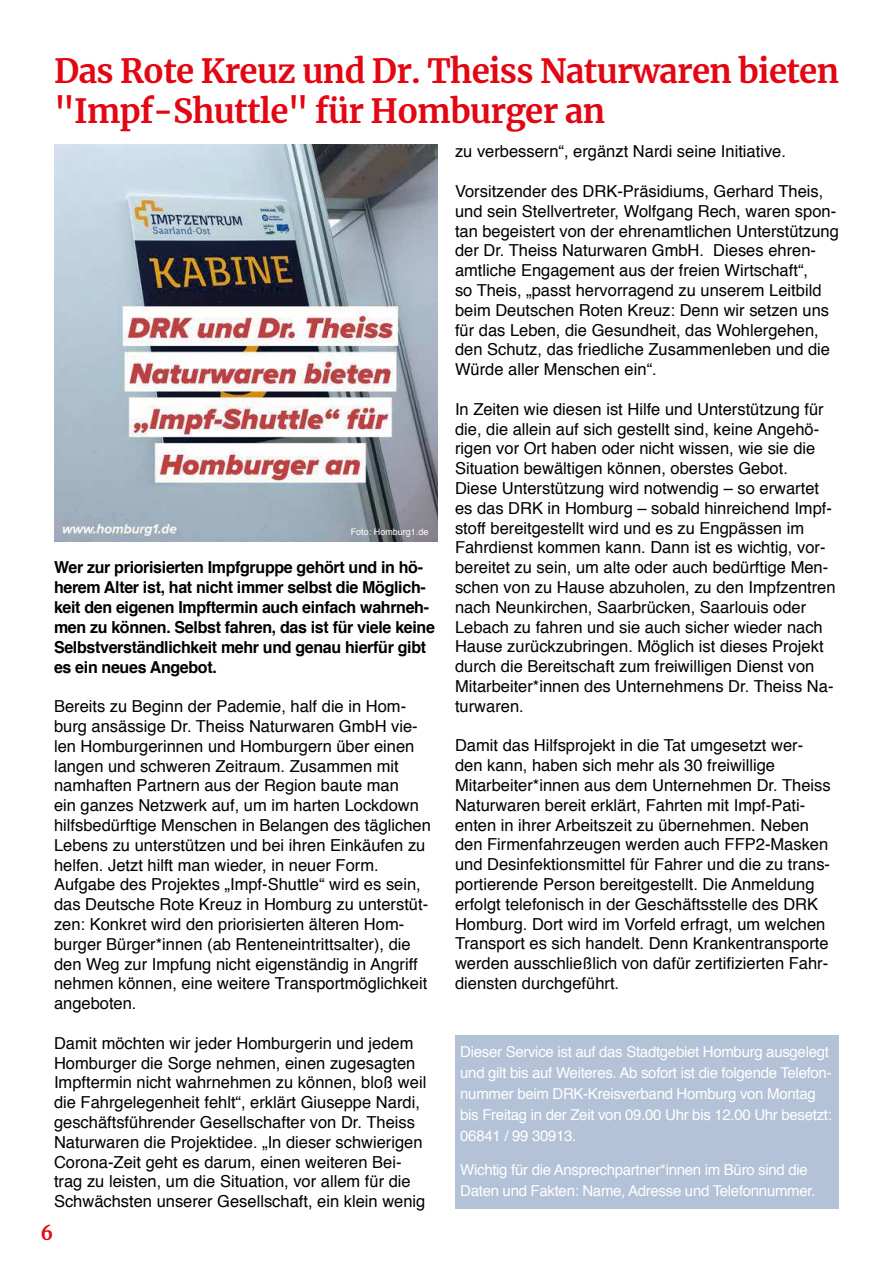
<style>
.page{position:relative;width:893px;height:1263px;background:#fff}
.page>*{position:absolute;margin:0;border:0;box-sizing:border-box;transform-origin:0 0}
.t1{font:700 33px/39.6px "Merriweather";letter-spacing:-.02em;color:#e30613}
.t2{font:700 19.2px "Merriweather";color:#e30613}
.t3{font:16.5px/19.8px "Helvetica";color:#000}
.t4{font:700 16.5px/19.8px "Helvetica";letter-spacing:-.02em;color:#000}
.t5{font:15px/21px "Helvetica";letter-spacing:-.02em;color:#fff}
.t6{font:9px "Helvetica";color:#fff}
</style>
<div class="page">
<div style="left:455px;top:1035px;width:383px;height:174px;background:#b3c2d7"></div>
<img style="left:54px;top:145px;width:384px;height:397px">
<h1 class="t1" style="left:54px;top:50px;width:787px">Das Rote Kreuz und Dr. Theiss Naturwaren bieten "Impf-Shuttle" für Homburger an</h1>
<p class="t6" style="left:351px;top:525px;width:79px">Foto: Homburg1.de</p>
<p class="t4" style="left:54px;top:558px;width:382px">Wer zur priorisierten Impfgruppe gehört und in hö&shy;herem Alter ist, hat nicht immer selbst die Möglich&shy;keit den eigenen Impftermin auch einfach wahrneh&shy;men zu können. Selbst fahren, das ist für viele keine Selbstverständlichkeit mehr und genau hierfür gibt es ein neues Angebot.</p>
<p class="t3" style="left:54px;top:697px;width:378px">Bereits zu Beginn der Pademie, half die in Hom&shy;burg ansässige Dr. Theiss Naturwaren GmbH vie&shy;len Homburgerinnen und Homburgern über einen langen und schweren Zeitraum. Zusammen mit namhaften Partnern aus der Region baute man<br>ein ganzes Netzwerk auf, um im harten Lockdown hilfsbedürftige Menschen in Belangen des täglichen Lebens zu unterstützen und bei ihren Einkäufen zu helfen. Jetzt hilft man wieder, in neuer Form.<br>Aufgabe des Projektes „Impf-Shuttle“ wird es sein, das Deutsche Rote Kreuz in Homburg zu unterstüt&shy;zen: Konkret wird den priorisierten älteren Hom&shy;burger Bürger*innen (ab Renteneintrittsalter), die den Weg zur Impfung nicht eigenständig in Angriff nehmen können, eine weitere Transportmöglichkeit angeboten.</p>
<p class="t3" style="left:54px;top:1033px;width:374px">Damit möchten wir jeder Homburgerin und jedem Homburger die Sorge nehmen, einen zugesagten Impftermin nicht wahrnehmen zu können, bloß weil die Fahrgelegenheit fehlt“, erklärt Giuseppe Nardi, geschäftsführender Gesellschafter von Dr. Theiss Naturwaren die Projektidee. „In dieser schwierigen Corona-Zeit geht es darum, einen weiteren Bei&shy;trag zu leisten, um die Situation, vor allem für die Schwächsten unserer Gesellschaft, ein klein wenig</p>
<p class="t2" style="left:40px;top:1220px;width:14px">6</p>
<p class="t3" style="left:455px;top:142px;width:333px">zu verbessern“, ergänzt Nardi seine Initiative.</p>
<p class="t3" style="left:455px;top:182px;width:385px">Vorsitzender des DRK-Präsidiums, Gerhard Theis, und sein Stellvertreter, Wolfgang Rech, waren spon&shy;tan begeistert von der ehrenamtlichen Unterstützung der Dr. Theiss Naturwaren GmbH. Dieses ehren&shy;amtliche Engagement aus der freien Wirtschaft“,<br>so Theis, „passt hervorragend zu unserem Leitbild beim Deutschen Roten Kreuz: Denn wir setzen uns für das Leben, die Gesundheit, das Wohlergehen, den Schutz, das friedliche Zusammenleben und die Würde aller Menschen ein“.</p>
<p class="t3" style="left:455px;top:400px;width:382px">In Zeiten wie diesen ist Hilfe und Unterstützung für die, die allein auf sich gestellt sind, keine Angehö&shy;rigen vor Ort haben oder nicht wissen, wie sie die Situation bewältigen können, oberstes Gebot.<br>Diese Unterstützung wird notwendig – so erwartet es das DRK in Homburg – sobald hinreichend Impf&shy;stoff bereitgestellt wird und es zu Engpässen im Fahrdienst kommen kann. Dann ist es wichtig, vor&shy;bereitet zu sein, um alte oder auch bedürftige Men&shy;schen von zu Hause abzuholen, zu den Impfzentren nach Neunkirchen, Saarbrücken, Saarlouis oder Lebach zu fahren und sie auch sicher wieder nach Hause zurückzubringen. Möglich ist dieses Projekt durch die Bereitschaft zum freiwilligen Dienst von Mitarbeiter*innen des Unternehmens Dr. Theiss Na&shy;turwaren.</p>
<p class="t3" style="left:455px;top:736px;width:377px">Damit das Hilfsprojekt in die Tat umgesetzt wer&shy;den kann, haben sich mehr als 30 freiwillige Mitarbeiter*innen aus dem Unternehmen Dr. Theiss Naturwaren bereit erklärt, Fahrten mit Impf-Pati&shy;enten in ihrer Arbeitszeit zu übernehmen. Neben den Firmenfahrzeugen werden auch FFP2-Masken und Desinfektionsmittel für Fahrer und die zu trans&shy;portierende Person bereitgestellt. Die Anmeldung erfolgt telefonisch in der Geschäftsstelle des DRK Homburg. Dort wird im Vorfeld erfragt, um welchen Transport es sich handelt. Denn Krankentransporte werden ausschließlich von dafür zertifizierten Fahr&shy;diensten durchgeführt.</p>
<p class="t5" style="left:460px;top:1041px;width:373px">Dieser Service ist auf das Stadtgebiet Homburg ausgelegt und gilt bis auf Weiteres. Ab sofort ist die folgende Telefon&shy;nummer beim DRK-Kreisverband Homburg von Montag bis Freitag in der Zeit von 09.00 Uhr bis 12.00 Uhr besetzt:<br>06841 / 99 30913.</p>
<p class="t5" style="left:460px;top:1160px;width:357px">Wichtig für die Ansprechpartner*innen im Büro sind die<br>Daten und Fakten: Name, Adresse und Telefonnummer.</p>
</div>
